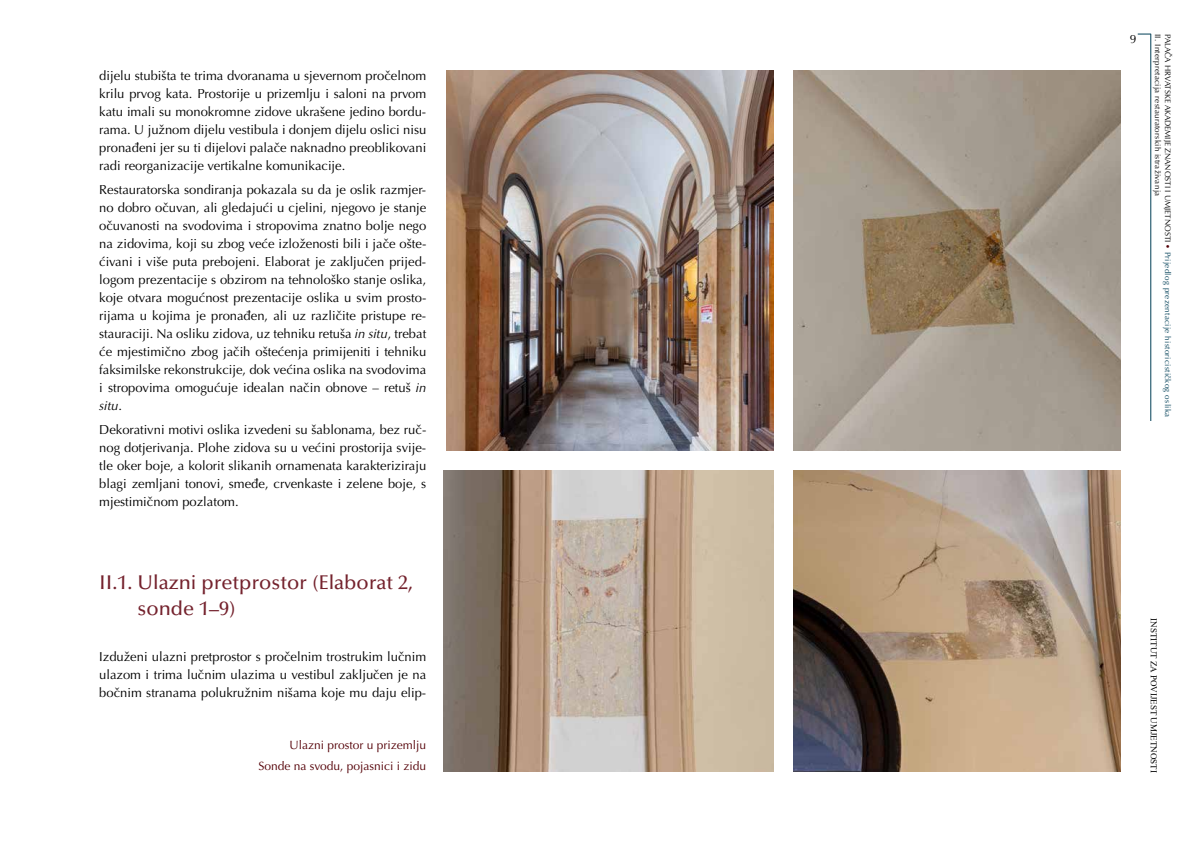
<style>
.page{position:relative;width:1191px;height:842px;background:#fff}
.page>*{position:absolute;margin:0;border:0;box-sizing:border-box;transform-origin:0 0}
.t1{font:500 20px/26px "Optima LT Pro";color:#74222d}
.t2{font:13px/18px "Optima LT Pro";color:#000;text-align:justify}
.t3{font:12px/21.7px "Optima LT Pro";color:#540007;text-align:right}
.t4{font:12px "Optima LT Pro";color:#000}
.t5{font:9px "Times New Roman";color:#000}
.t6{font:8px/9.8px "Optima LT Pro";letter-spacing:.04em;color:#000}
.s1{font-style:italic}
.s2{color:#540007}
.s3{color:#003f57}
</style>
<div class="page">
<hr style="left:1150px;top:34px;width:1px;height:387px;background:#003f57">
<svg style="left:1137px;top:34px;width:13px;height:1px"></svg>
<img style="left:446px;top:71px;width:327px;height:380px">
<img style="left:443px;top:470px;width:330px;height:301px">
<img style="left:793px;top:470px;width:327px;height:301px">
<img style="left:793px;top:71px;width:327px;height:380px">
<p class="t2" style="left:99px;top:67px;width:328px">dijelu stubišta te trima dvoranama u sjevernom pročelnom krilu prvog kata. Prostorije u prizemlju i saloni na prvom katu imali su monokromne zidove ukrašene jedino bordu&shy;rama. U južnom dijelu vestibula i donjem dijelu oslici nisu pronađeni jer su ti dijelovi palače naknadno preoblikovani radi reorganizacije vertikalne komunikacije.</p>
<p class="t2" style="left:99px;top:181px;width:328px">Restauratorska sondiranja pokazala su da je oslik razmjer&shy;no dobro očuvan, ali gledajući u cjelini, njegovo je stanje očuvanosti na svodovima i stropovima znatno bolje nego na zidovima, koji su zbog veće izloženosti bili i jače ošte&shy;ćivani i više puta prebojeni. Elaborat je zaključen prijed&shy;logom prezentacije s obzirom na tehnološko stanje oslika, koje otvara mogućnost prezentacije oslika u svim prosto&shy;rijama u kojima je pronađen, ali uz različite pristupe re&shy;stauraciji. Na osliku zidova, uz tehniku retuša <span class="s1">in situ</span>, trebat će mjestimično zbog jačih oštećenja primijeniti i tehniku faksimilske rekonstrukcije, dok većina oslika na svodovima i stropovima omogućuje idealan način obnove – retuš <span class="s1">in situ</span>.</p>
<p class="t2" style="left:99px;top:421px;width:328px">Dekorativni motivi oslika izvedeni su šablonama, bez ruč&shy;nog dotjerivanja. Plohe zidova su u većini prostorija svije&shy;tle oker boje, a kolorit slikanih ornamenata karakteriziraju blagi zemljani tonovi, smeđe, crvenkaste i zelene boje, s mjestimičnom pozlatom.</p>
<h1 class="t1" style="left:138px;top:569px;width:277px;text-indent:-38px">II.1. Ulazni pretprostor (Elaborat 2, sonde 1–9)</h1>
<p class="t2" style="left:99px;top:647px;width:328px">Izduženi ulazni pretprostor s pročelnim trostrukim lučnim ulazom i trima lučnim ulazima u vestibul zaključen je na bočnim stranama polukružnim nišama koje mu daju elip-</p>
<p class="t3" style="left:258px;top:734px;width:169px">Ulazni prostor u prizemlju<br>Sonde na svodu, pojasnici i zidu</p>
<p class="t4" style="left:1129px;top:31px;width:8px">9</p>
<p class="t6" style="left:1172px;top:34px;width:385px;rotate:90deg">PALAČA HRVATSKE AKADEMIJE ZNANOSTI I UMJETNOSTI <span class="s2">•</span> <span class="s3">Prijedlog prezentacije historicističkog oslika<br></span>II. Interpretacija restauratorskih istraživanja</p>
<p class="t5" style="left:1160px;top:618px;width:156px;rotate:90deg">INSTITUT ZA POVIJEST UMJETNOSTI</p>
</div>
